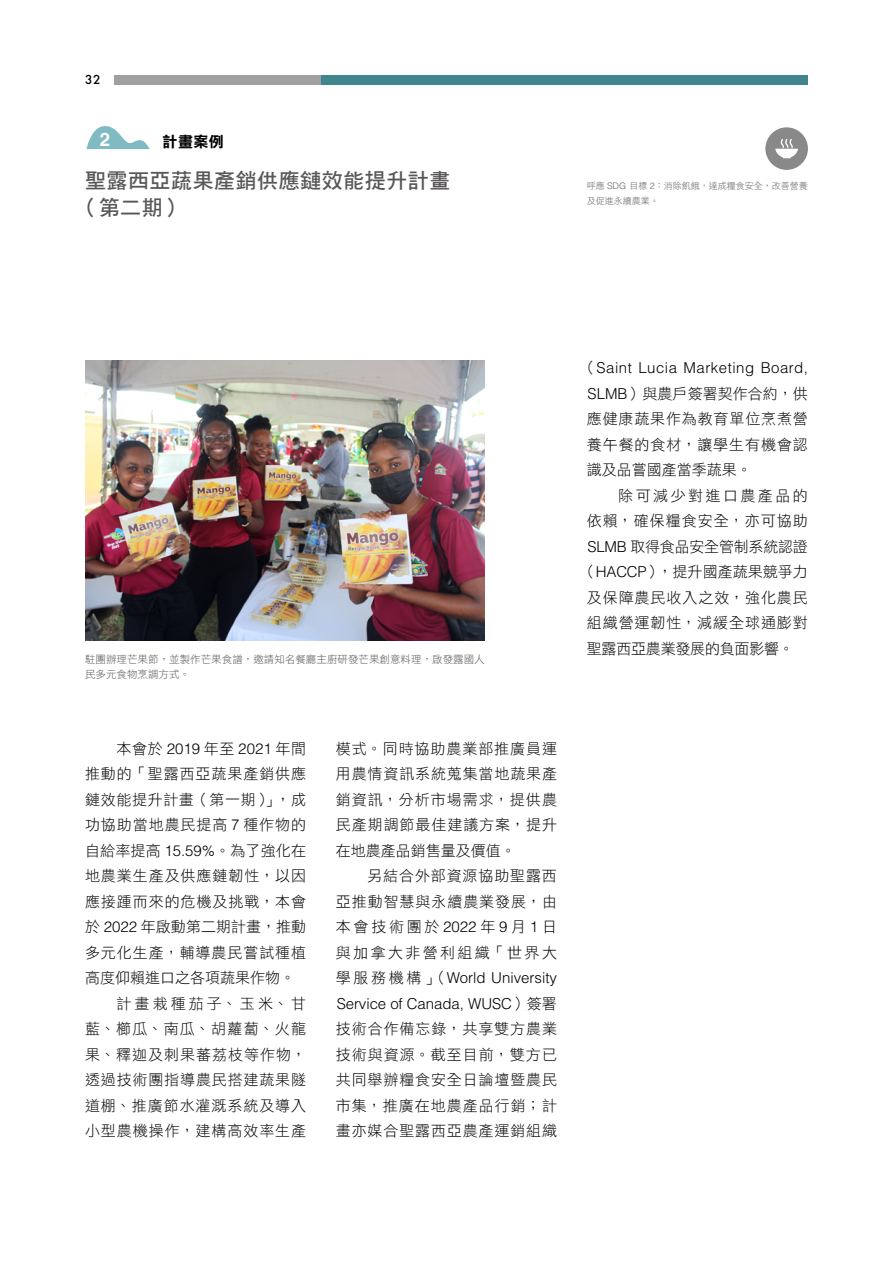
<style>
.page{position:relative;width:893px;height:1263px;background:#fff}
.page>*{position:absolute;margin:0;border:0;box-sizing:border-box;transform-origin:0 0}
.t1{font:21px/27px "DF Hei Std W7";letter-spacing:.025em;color:#595757}
.t2{font:700 18.75px "Helvetica";color:#fff}
.t3{font:15px/25.5px "DF Hei Std W3";letter-spacing:.06em;color:#000;text-align:justify}
.t4{font:300 15px/25.5px "Helvetica LT Std";color:#000}
.t5{font:15px "DF Hei Std W3";color:#000}
.t6{font:15px "DF Hei Std W3";letter-spacing:-.015em;color:#000}
.t7{font:300 15px "Helvetica LT Std";letter-spacing:.03em;color:#000}
.t8{font:15px "DF Hei Std W3";letter-spacing:.01em;color:#000}
.t9{font:15px "DF Hei Std W3";letter-spacing:.205em;color:#000}
.t10{font:15px "DF Hei Std W3";letter-spacing:.165em;color:#000}
.t11{font:15px "DF Li Hei Std W7";color:#000}
.t12{font:500 12px "Futura";color:#000}
.t13{font:10.5px/15px "DF Hei Std W3";color:#595757}
.t14{font:10.5px "DF Hei Std W5";color:#539b46}
.t15{font:9px/15px "DF Hei Std W3";color:#656464}
.s1{font-family:"Helvetica LT Std";font-weight:300}
.s2{font-family:"DF Hei Std W3";font-weight:400}
</style>
<div class="page">
<div style="left:321px;top:75px;width:487px;height:9px;background:#40858d"></div>
<div style="left:115px;top:75px;width:206px;height:9px;background:#9fa0a0"></div>
<div style="left:765px;top:127px;width:43px;height:43px;background:#898989;border-radius:50%"></div>
<svg style="left:775px;top:139px;width:23px;height:19px"></svg>
<svg style="left:86px;top:126px;width:64px;height:23px"></svg>
<img style="left:85px;top:360px;width:400px;height:280px">
<p class="t12" style="left:85px;top:71px;width:17px">32</p>
<p class="t14" style="left:85px;top:73px;width:22px">　　</p>
<p class="t2" style="left:100px;top:128px;width:12px">2</p>
<p class="t11" style="left:163px;top:133px;width:63px">計畫案例</p>
<h1 class="t1" style="left:77px;top:167px;width:375px;text-indent:8px">聖露西亞蔬果產銷供應鏈效能提升計畫（第二期）</h1>
<p class="t15" style="left:587px;top:178px;width:223px">呼應 <span class="s1">SDG</span> 目標 <span class="s1">2</span>：消除飢餓，達成糧食安全，改善營養及促進永續農業。</p>
<p class="t13" style="left:85px;top:651px;width:401px">駐團辦理芒果節，並製作芒果食譜，邀請知名餐廳主廚研發芒果創意料理，啟發露國人民多元食物烹調方式。</p>
<p class="t4" style="left:117px;top:735px;width:191px"><span class="s2">本會於</span> 2019 <span class="s2">年至</span> 2021 <span class="s2">年間</span></p>
<p class="t3" style="left:85px;top:761px;width:223px">推動的「聖露西亞蔬果產銷供應</p>
<p class="t3" style="left:85px;top:786px;width:223px">鏈效能提升計畫（第一期）」，成</p>
<p class="t3" style="left:85px;top:812px;width:223px">功協助當地農民提高 <span class="s1">7</span> 種作物的</p>
<p class="t8" style="left:85px;top:842px;width:223px">自給率提高 <span class="s1">15.59%</span>。為了強化在</p>
<p class="t3" style="left:85px;top:863px;width:223px">地農業生產及供應鏈韌性，以因</p>
<p class="t3" style="left:85px;top:888px;width:223px">應接踵而來的危機及挑戰，本會</p>
<p class="t5" style="left:85px;top:919px;width:223px">於 <span class="s1">2022</span> 年啟動第二期計畫，推動</p>
<p class="t3" style="left:85px;top:939px;width:223px">多元化生產，輔導農民嘗試種植</p>
<p class="t5" style="left:85px;top:970px;width:212px">高度仰賴進口之各項蔬果作物。</p>
<p class="t9" style="left:117px;top:995px;width:191px">計畫栽種茄子、玉米、甘</p>
<p class="t3" style="left:85px;top:1016px;width:223px">藍、櫛瓜、南瓜、胡蘿蔔、火龍</p>
<p class="t3" style="left:85px;top:1041px;width:223px">果、釋迦及刺果蕃荔枝等作物，</p>
<p class="t3" style="left:85px;top:1067px;width:223px">透過技術團指導農民搭建蔬果隧</p>
<p class="t3" style="left:85px;top:1092px;width:223px">道棚、推廣節水灌溉系統及導入</p>
<p class="t3" style="left:85px;top:1118px;width:223px">小型農機操作，建構高效率生產</p>
<p class="t3" style="left:336px;top:735px;width:223px">模式。同時協助農業部推廣員運用農情資訊系統蒐集當地蔬果產銷資訊，分析市場需求，提供農民產期調節最佳建議方案，提升在地農產品銷售量及價值。</p>
<p class="t3" style="left:336px;top:863px;width:223px;text-indent:31px">另結合外部資源協助聖露西亞推動智慧與永續農業發展，由本會技術團於<span class="s1">2022</span>年<span class="s1">9</span>月<span class="s1">1</span>日與加拿大非營利組織「世界大</p>
<p class="t4" style="left:336px;top:965px;width:223px"><span class="s2">學服務機構」（</span>World University<br>Service of Canada, WUSC<span class="s2">）簽署</span></p>
<p class="t3" style="left:336px;top:1016px;width:223px">技術合作備忘錄，共享雙方農業技術與資源。截至目前，雙方已共同舉辦糧食安全日論壇暨農民市集，推廣在地農產品行銷；計畫亦媒合聖露西亞農產運銷組織</p>
<p class="t7" style="left:581px;top:358px;width:228px"><span class="s2">（</span>Saint Lucia Marketing Board,</p>
<p class="t3" style="left:587px;top:380px;width:223px"><span class="s1">SLMB</span>）與農戶簽署契作合約，供應健康蔬果作為教育單位烹煮營養午餐的食材，讓學生有機會認識及品嘗國產當季蔬果。</p>
<p class="t10" style="left:618px;top:487px;width:191px">除可減少對進口農產品的</p>
<p class="t3" style="left:587px;top:508px;width:223px">依賴，確保糧食安全，亦可協助</p>
<p class="t6" style="left:588px;top:538px;width:222px"><span class="s1">SLMB</span> 取得食品安全管制系統認證</p>
<p class="t5" style="left:581px;top:564px;width:228px">（<span class="s1">HACCP</span>），提升國產蔬果競爭力</p>
<p class="t3" style="left:587px;top:584px;width:223px">及保障農民收入之效，強化農民</p>
<p class="t3" style="left:587px;top:610px;width:223px">組織營運韌性，減緩全球通膨對</p>
<p class="t6" style="left:587px;top:640px;width:209px">聖露西亞農業發展的負面影響。</p>
</div>
